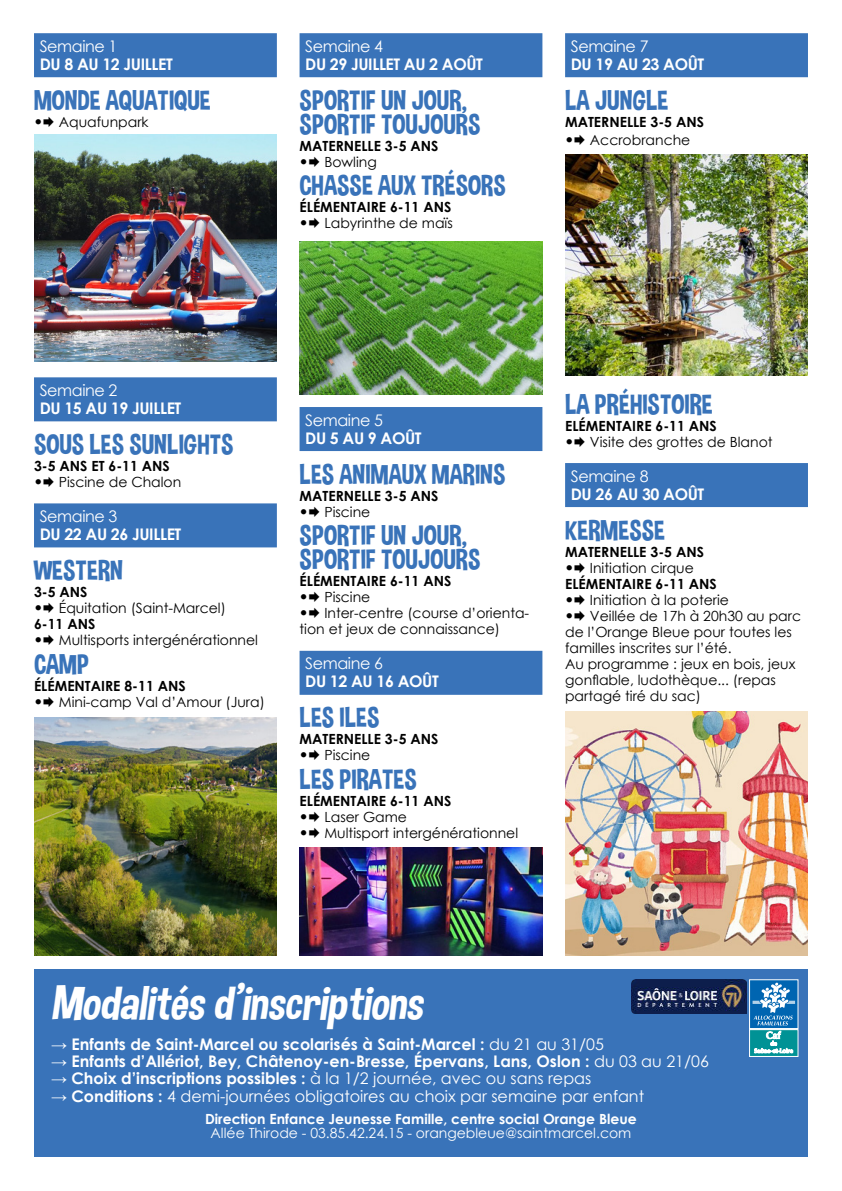
<style>
.page{position:relative;width:842px;height:1191px;background:#fff}
.page>*{position:absolute;margin:0;border:0;box-sizing:border-box;transform-origin:0 0}
.t1{font:italic 48px "Dimbo";color:#fff}
.t2{font:28px/24px "Dimbo";color:#3973b9}
.t3{font:700 16px "Century Gothic";color:#fff}
.t4{font:700 16px "Century Gothic";letter-spacing:-.025em;color:#fff}
.t5{font:16px "Century Gothic";letter-spacing:-.025em;color:#fff}
.t6{font:16px "Century Gothic";color:#fff}
.t7{font:14px/16px "Century Gothic";color:#000}
.t8{font:700 14px/16px "Century Gothic";color:#000}
.t9{font:700 14px "Century Gothic";color:#fff}
.t10{font:14px "Century Gothic";color:#fff}
.s1{font-family:"Helvetica";font-weight:300;font-stretch:condensed}
.s2{font-weight:700}
.s3{font-weight:400}
</style>
<div class="page">
<div style="left:34px;top:33px;width:243px;height:44px;background:#3973b9"></div>
<div style="left:34px;top:377px;width:243px;height:44px;background:#3973b9"></div>
<div style="left:34px;top:503px;width:243px;height:44px;background:#3973b9"></div>
<div style="left:300px;top:33px;width:242px;height:44px;background:#3973b9"></div>
<div style="left:300px;top:407px;width:242px;height:44px;background:#3973b9"></div>
<div style="left:300px;top:651px;width:242px;height:44px;background:#3973b9"></div>
<div style="left:565px;top:33px;width:243px;height:44px;background:#3973b9"></div>
<div style="left:565px;top:463px;width:243px;height:44px;background:#3973b9"></div>
<div style="left:34px;top:969px;width:774px;height:188px;background:#3973b9"></div>
<img style="left:631px;top:979px;width:115px;height:34px">
<div style="left:749px;top:979px;width:49px;height:49px;background:#0065b1;border:1px solid #fff"></div>
<svg style="left:749px;top:982px;width:50px;height:75px"></svg>
<img style="left:34px;top:135px;width:243px;height:226px">
<img style="left:300px;top:241px;width:242px;height:153px">
<img style="left:565px;top:155px;width:243px;height:221px">
<img style="left:565px;top:711px;width:243px;height:244px">
<img style="left:300px;top:848px;width:242px;height:107px">
<img style="left:34px;top:717px;width:243px;height:238px">
<p class="t5" style="left:40px;top:39px;width:79px">Semaine 1</p>
<p class="t4" style="left:40px;top:55px;width:135px">DU 8 AU 12 JUILLET</p>
<h2 class="t2" style="left:34px;top:89px;width:178px">MONDE AQUATIQUE</h2>
<p class="t7" style="left:34px;top:115px;width:116px"><span class="s1">•</span> Aquafunpark</p>
<p class="t5" style="left:305px;top:39px;width:79px">Semaine 4</p>
<p class="t4" style="left:305px;top:55px;width:179px">DU 29 JUILLET AU 2 AOÛT</p>
<h2 class="t2" style="left:300px;top:89px;width:182px">SPORTIF UN JOUR,<br>SPORTIF TOUJOURS</h2>
<p class="t8" style="left:300px;top:138px;width:140px">MATERNELLE 3-5 ANS</p>
<p class="t7" style="left:300px;top:155px;width:79px"><span class="s1">•</span> Bowling</p>
<h2 class="t2" style="left:300px;top:175px;width:208px">CHASSE AUX TRÉSORS</h2>
<p class="t8" style="left:300px;top:200px;width:153px">ÉLÉMENTAIRE 6-11 ANS</p>
<p class="t7" style="left:300px;top:216px;width:155px"><span class="s1">•</span> Labyrinthe de maïs</p>
<p class="t5" style="left:571px;top:39px;width:79px">Semaine 7</p>
<p class="t4" style="left:571px;top:55px;width:135px">DU 19 AU 23 AOÛT</p>
<h2 class="t2" style="left:565px;top:89px;width:105px">LA JUNGLE</h2>
<p class="t8" style="left:565px;top:114px;width:140px">MATERNELLE 3-5 ANS</p>
<p class="t7" style="left:565px;top:133px;width:127px"><span class="s1">•</span> Accrobranche</p>
<p class="t5" style="left:40px;top:383px;width:79px">Semaine 2</p>
<p class="t4" style="left:40px;top:399px;width:143px">DU 15 AU 19 JUILLET</p>
<h2 class="t2" style="left:34px;top:433px;width:201px">SOUS LES SUNLIGHTS</h2>
<p class="t8" style="left:34px;top:458px;width:137px">3-5 ANS ET 6-11 ANS</p>
<p class="t7" style="left:34px;top:475px;width:149px"><span class="s1">•</span> Piscine de Chalon</p>
<p class="t5" style="left:40px;top:509px;width:79px">Semaine 3</p>
<p class="t4" style="left:40px;top:525px;width:143px">DU 22 AU 26 JUILLET</p>
<h2 class="t2" style="left:34px;top:559px;width:91px">WESTERN</h2>
<p class="t8" style="left:34px;top:584px;width:55px">3-5 ANS</p>
<p class="t7" style="left:34px;top:601px;width:193px"><span class="s1">•</span> Équitation (Saint-Marcel)<br><span class="s2">6-11 ANS</span></p>
<p class="t7" style="left:34px;top:633px;width:226px"><span class="s1">•</span> Multisports intergénérationnel</p>
<h2 class="t2" style="left:34px;top:653px;width:57px">CAMP</h2>
<p class="t8" style="left:34px;top:678px;width:153px">ÉLÉMENTAIRE 8-11 ANS</p>
<p class="t7" style="left:34px;top:694px;width:232px"><span class="s1">•</span> Mini-camp Val d’Amour (Jura)</p>
<p class="t5" style="left:305px;top:413px;width:79px">Semaine 5</p>
<p class="t3" style="left:305px;top:428px;width:118px">DU 5 AU 9 AOÛT</p>
<h2 class="t2" style="left:300px;top:463px;width:208px">LES ANIMAUX MARINS</h2>
<p class="t8" style="left:300px;top:488px;width:140px">MATERNELLE 3-5 ANS</p>
<p class="t7" style="left:300px;top:504px;width:72px"><span class="s1">•</span> Piscine</p>
<h2 class="t2" style="left:300px;top:524px;width:182px">SPORTIF UN JOUR,<br>SPORTIF TOUJOURS</h2>
<p class="t8" style="left:300px;top:573px;width:153px">ÉLÉMENTAIRE 6-11 ANS</p>
<p class="t7" style="left:300px;top:590px;width:72px"><span class="s1">•</span> Piscine</p>
<p class="t7" style="left:300px;top:606px;width:231px"><span class="s1">•</span> Inter-centre (course d’orienta&shy;tion et jeux de connaissance)</p>
<p class="t5" style="left:305px;top:657px;width:79px">Semaine 6</p>
<p class="t4" style="left:305px;top:672px;width:135px">DU 12 AU 16 AOÛT</p>
<h2 class="t2" style="left:300px;top:706px;width:82px">LES ILES</h2>
<p class="t8" style="left:300px;top:731px;width:140px">MATERNELLE 3-5 ANS</p>
<p class="t7" style="left:300px;top:748px;width:72px"><span class="s1">•</span> Piscine</p>
<h2 class="t2" style="left:300px;top:768px;width:119px">LES PIRATES</h2>
<p class="t8" style="left:300px;top:793px;width:153px">ELÉMENTAIRE 6-11 ANS</p>
<p class="t7" style="left:300px;top:810px;width:109px"><span class="s1">•</span> Laser Game</p>
<p class="t7" style="left:300px;top:826px;width:220px"><span class="s1">•</span> Multisport intergénérationnel</p>
<h2 class="t2" style="left:565px;top:393px;width:149px">LA PRÉHISTOIRE</h2>
<p class="t8" style="left:565px;top:418px;width:153px">ELÉMENTAIRE 6-11 ANS</p>
<p class="t7" style="left:565px;top:434px;width:209px"><span class="s1">•</span> Visite des grottes de Blanot</p>
<p class="t5" style="left:571px;top:469px;width:79px">Semaine 8</p>
<p class="t4" style="left:571px;top:484px;width:135px">DU 26 AU 30 AOÛT</p>
<h2 class="t2" style="left:565px;top:519px;width:102px">KERMESSE</h2>
<p class="t8" style="left:565px;top:544px;width:140px">MATERNELLE 3-5 ANS</p>
<p class="t8" style="left:565px;top:560px;width:153px"><span class="s1">•</span> <span class="s3">Initiation cirque<br></span>ELÉMENTAIRE 6-11 ANS</p>
<p class="t7" style="left:565px;top:592px;width:165px"><span class="s1">•</span> Initiation à la poterie</p>
<p class="t7" style="left:565px;top:608px;width:237px"><span class="s1">•</span> Veillée de 17h à 20h30 au parc de l’Orange Bleue pour toutes les familles inscrites sur l’été.<br>Au programme : jeux en bois, jeux gonflable, ludothèque... (repas partagé tiré du sac)</p>
<h1 class="t1" style="left:51px;top:982px;width:373px">Modalités d’inscriptions</h1>
<p class="t3" style="left:51px;top:1031px;width:554px">→ Enfants de Saint-Marcel ou scolarisés à Saint-Marcel : <span class="s3">du 21 au 31/05</span></p>
<p class="t3" style="left:51px;top:1048px;width:659px">→ Enfants d’Allériot, Bey, Châtenoy-en-Bresse, Épervans, Lans, Oslon : <span class="s3">du 03 au 21/06</span></p>
<p class="t3" style="left:51px;top:1065px;width:542px">→ Choix d’inscriptions possibles : <span class="s3">à la 1/2 journée, avec ou sans repas</span></p>
<p class="t6" style="left:51px;top:1089px;width:595px"><span class="s2">→ Conditions :</span> 4 demi-journées obligatoires au choix par semaine par enfant</p>
<p class="t9" style="left:205px;top:1108px;width:433px">Direction Enfance Jeunesse Famille, centre social Orange Bleue</p>
<p class="t10" style="left:211px;top:1127px;width:422px">Allée Thirode - 03.85.42.24.15 - orangebleue@saintmarcel.com</p>
</div>
